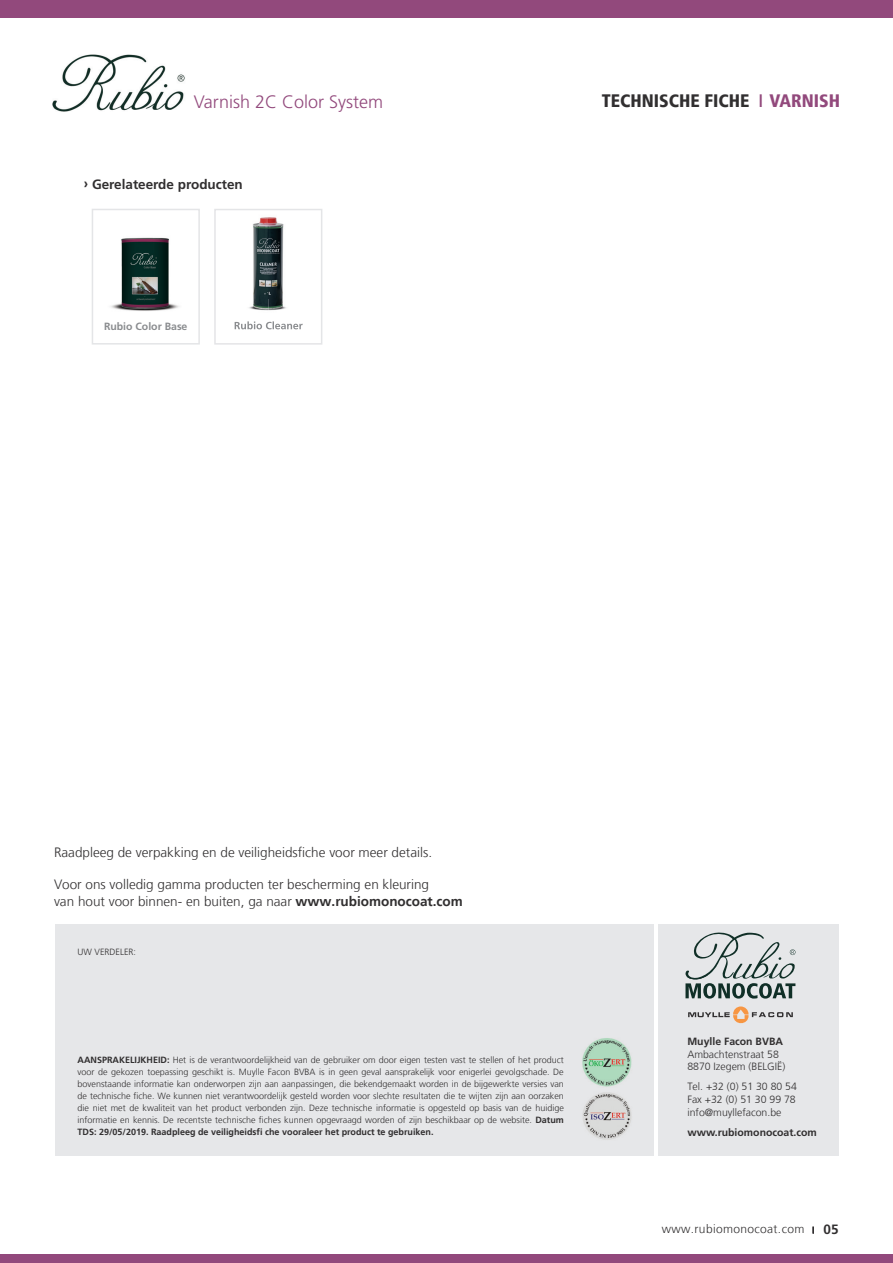
<style>
.page{position:relative;width:893px;height:1263px;background:#fff}
.page>*{position:absolute;margin:0;border:0;box-sizing:border-box;transform-origin:0 0}
.t1{font:900 condensed 18px "Frutiger 77";color:#312f30}
.t2{font:300 18px "Frutiger LT Std";color:#92497c}
.t3{font:300 13.5px/16.2px "Frutiger LT";color:#312f30}
.t4{font:700 13.5px "Frutiger LT Std";color:#312f30}
.t5{font:300 12px "Frutiger LT";letter-spacing:.03em;color:#312f30}
.t6{font:300 10.5px/12.6px "Frutiger LT";color:#312f30}
.t7{font:700 10.5px "Frutiger LT Std";color:#312f30}
.t8{font:700 10.5px "Frutiger LT Std";color:#8a8c8f}
.t9{font:300 9px/12px "Frutiger LT";color:#312f30;text-align:justify}
.s1{color:#92497c}
.s2{font-weight:700}
.s3{font-family:"Frutiger 65";font-weight:700;font-size:9.15px}
.s4{font-family:"Frutiger LT Std";font-weight:700;font-size:13.5px}
</style>
<div class="page">
<div style="left:0;top:0;width:893px;height:18px;background:#92497c"></div>
<div style="left:0;top:1254px;width:893px;height:9px;background:#92497c"></div>
<img style="left:52px;top:54px;width:133px;height:58px">
<div style="left:55px;top:925px;width:598px;height:231px;background:#e6e7e9"></div>
<div style="left:658px;top:925px;width:181px;height:231px;background:#e6e7e9"></div>
<img style="left:582px;top:1038px;width:50px;height:102px">
<svg style="left:688px;top:1006px;width:105px;height:18px"></svg>
<svg style="left:685px;top:932px;width:110px;height:66px"></svg>
<div style="left:92px;top:209px;width:108px;height:136px;border:2px solid #e4e5e7"></div>
<img style="left:110px;top:237px;width:69px;height:74px">
<img style="left:234px;top:217px;width:67px;height:113px">
<img style="left:235px;top:321px;width:68px;height:8px">
<div style="left:214px;top:209px;width:108px;height:136px;border:2px solid #e4e5e7"></div>
<h1 class="t2" style="left:194px;top:92px;width:191px">Varnish 2C Color System</h1>
<h2 class="t4" style="left:84px;top:177px;width:161px">› Gerelateerde producten</h2>
<p class="t8" style="left:104px;top:320px;width:85px">Rubio Color Base</p>
<h1 class="t1" style="left:602px;top:89px;width:240px">TECHNISCHE FICHE <span class="s1">I VARNISH</span></h1>
<h2 class="t3" style="left:54px;top:844px;width:380px">Raadpleeg de verpakking en de veiligheidsfiche voor meer details.</h2>
<h2 class="t3" style="left:54px;top:877px;width:410px">Voor ons volledig gamma producten ter bescherming en kleuring<br>van hout voor binnen- en buiten, ga naar <span class="s2">www.rubiomonocoat.com</span></h2>
<p class="t9" style="left:78px;top:946px;width:60px">UW VERDELER:</p>
<p class="t9" style="left:78px;top:1054px;width:488px"><span class="s2">AANSPRAKELIJKHEID:</span> Het is de verantwoordelijkheid van de gebruiker om door eigen testen vast te stellen of het product voor de gekozen toepassing geschikt is. Muylle Facon BVBA is in geen geval aansprakelijk voor enigerlei gevolgschade. De bovenstaande informatie kan onderworpen zijn aan aanpassingen, die bekendgemaakt worden in de bijgewerkte versies van de technische fiche. We kunnen niet verantwoordelijk gesteld worden voor slechte resultaten die te wijten zijn aan oorzaken die niet met de kwaliteit van het product verbonden zijn. Deze technische informatie is opgesteld op basis van de huidige informatie en kennis. De recentste technische fiches kunnen opgevraagd worden of zijn beschikbaar op de website. <span class="s2">Datum TDS: 29/05/2019. Raadpleeg de veiligheidsfi che vooraleer het product te gebruiken.</span></p>
<p class="t7" style="left:687px;top:1035px;width:97px">Muylle Facon BVBA</p>
<p class="t6" style="left:687px;top:1048px;width:100px">Ambachtenstraat 58<br>8870 Izegem (BELGIË)</p>
<p class="t6" style="left:687px;top:1080px;width:111px;text-align:justify">Tel. +32 (0) 51 30 80 54<br>Fax +32 (0) 51 30 99 78 info@muyllefacon.be</p>
<p class="t7" style="left:687px;top:1126px;width:131px">www.rubiomonocoat.com</p>
<h3 class="t5" style="left:662px;top:1222px;width:178px">www.rubiomonocoat.com <span class="s3">I</span> <span class="s4">05</span></h3>
</div>
